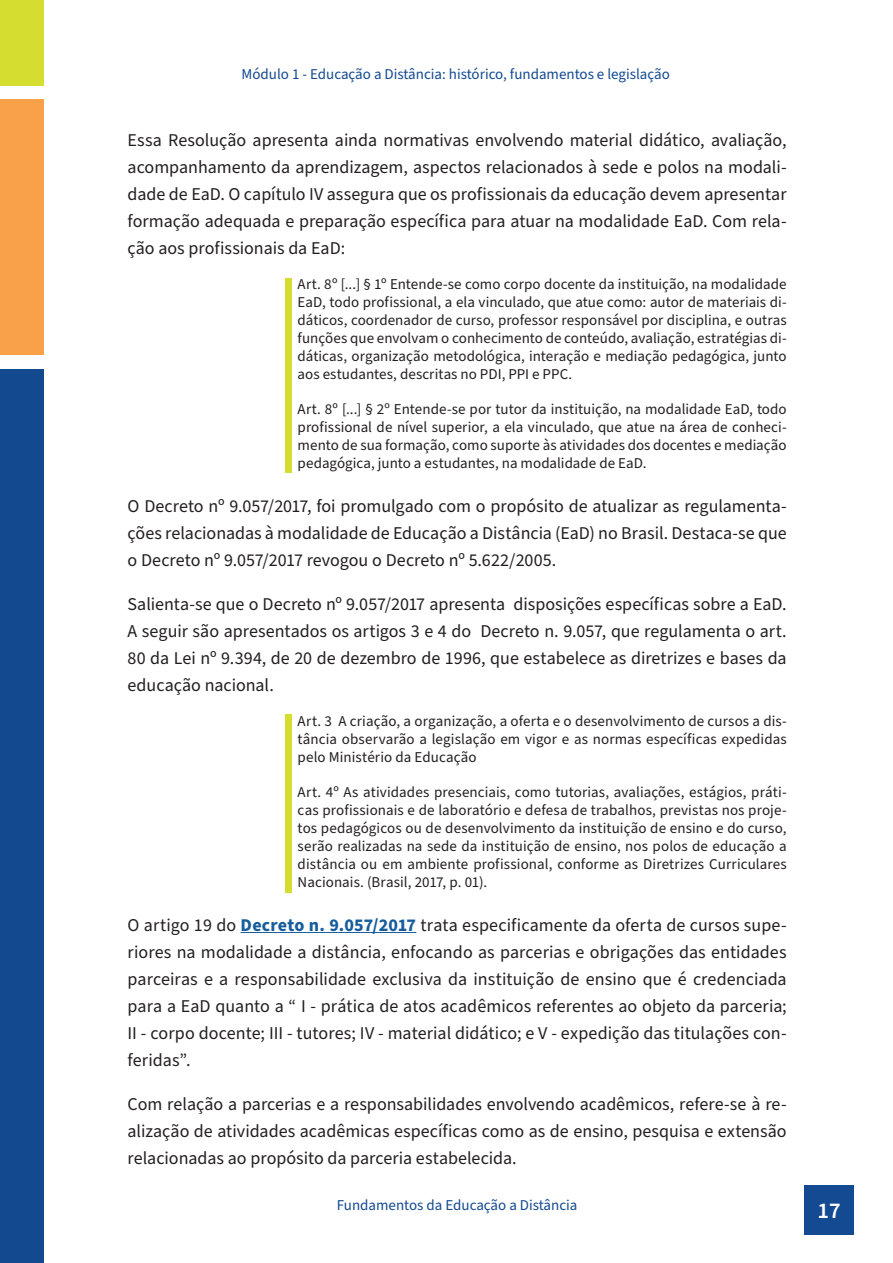
<style>
.page{position:relative;width:893px;height:1263px;background:#fff}
.page>*{position:absolute;margin:0;border:0;box-sizing:border-box;transform-origin:0 0}
.t1{font:600 22.5px "Source Sans Pro";color:#fff}
.Texto_geral{font:18px/27px "Source Sans Pro";color:#231f20;text-align:justify}
.Texto_geral-2{font:15px/18px "Source Sans Pro";letter-spacing:.005em;color:#231f20;text-align:justify}
.t2{font:15px "Source Sans Pro";color:#134a91}
.s1{font-weight:700;color:#175d9e}
</style>
<div class="page">
<div style="left:804px;top:1185px;width:50px;height:49px;background:#134a91"></div>
<hr style="left:241px;top:932px;width:175px;height:1px;background:#175d9e">
<div style="left:0;top:0;width:44px;height:85px;background:#d5dd2e"></div>
<div style="left:0;top:100px;width:44px;height:255px;background:#f9a149"></div>
<div style="left:0;top:369px;width:44px;height:894px;background:#12498f"></div>
<div style="left:285px;top:279px;width:6px;height:194px;background:#d5dd2e"></div>
<div style="left:285px;top:714px;width:6px;height:179px;background:#d5dd2e"></div>
<p class="t2" style="left:242px;top:64px;width:430px">Módulo 1 - Educação a Distância: histórico, fundamentos e legislação</p>
<p class="Texto_geral" style="left:128px;top:127px;width:661px">Essa Resolução apresenta ainda normativas envolvendo material didático, avaliação, acompanhamento da aprendizagem, aspectos relacionados à sede e polos na modali&shy;dade de EaD. O capítulo IV assegura que os profissionais da educação devem apresentar formação adequada e preparação específica para atuar na modalidade EaD. Com rela&shy;ção aos profissionais da EaD:</p>
<p class="Texto_geral-2" style="left:298px;top:275px;width:491px">Art. 8º [...] § 1º Entende-se como corpo docente da instituição, na modalidade EaD, todo profissional, a ela vinculado, que atue como: autor de materiais di&shy;dáticos, coordenador de curso, professor responsável por disciplina, e outras funções que envolvam o conhecimento de conteúdo, avaliação, estratégias di&shy;dáticas, organização metodológica, interação e mediação pedagógica, junto aos estudantes, descritas no PDI, PPI e PPC.</p>
<p class="Texto_geral-2" style="left:298px;top:401px;width:491px">Art. 8º [...] § 2º Entende-se por tutor da instituição, na modalidade EaD, todo profissional de nível superior, a ela vinculado, que atue na área de conheci&shy;mento de sua formação, como suporte às atividades dos docentes e mediação pedagógica, junto a estudantes, na modalidade de EaD.</p>
<p class="Texto_geral" style="left:128px;top:493px;width:661px">O Decreto nº 9.057/2017, foi promulgado com o propósito de atualizar as regulamenta&shy;ções relacionadas à modalidade de Educação a Distância (EaD) no Brasil. Destaca-se que o Decreto nº 9.057/2017 revogou o Decreto nº 5.622/2005.</p>
<p class="Texto_geral" style="left:128px;top:591px;width:661px">Salienta-se que o Decreto nº 9.057/2017 apresenta disposições específicas sobre a EaD.<br>A seguir são apresentados os artigos 3 e 4 do Decreto n. 9.057, que regulamenta o art.<br>80 da Lei nº 9.394, de 20 de dezembro de 1996, que estabelece as diretrizes e bases da educação nacional.</p>
<p class="Texto_geral-2" style="left:298px;top:713px;width:490px">Art. 3 A criação, a organização, a oferta e o desenvolvimento de cursos a dis&shy;tância observarão a legislação em vigor e as normas específicas expedidas pelo Ministério da Educação</p>
<p class="Texto_geral-2" style="left:298px;top:784px;width:490px">Art. 4º As atividades presenciais, como tutorias, avaliações, estágios, práti&shy;cas profissionais e de laboratório e defesa de trabalhos, previstas nos proje&shy;tos pedagógicos ou de desenvolvimento da instituição de ensino e do curso, serão realizadas na sede da instituição de ensino, nos polos de educação a distância ou em ambiente profissional, conforme as Diretrizes Curriculares Nacionais. (Brasil, 2017, p. 01).</p>
<p class="Texto_geral" style="left:128px;top:912px;width:661px">O artigo 19 do <span class="s1">Decreto n. 9.057/2017</span> trata especificamente da oferta de cursos supe&shy;riores na modalidade a distância, enfocando as parcerias e obrigações das entidades parceiras e a responsabilidade exclusiva da instituição de ensino que é credenciada para a EaD quanto a “ I - prática de atos acadêmicos referentes ao objeto da parceria; II - corpo docente; III - tutores; IV - material didático; e V - expedição das titulações con&shy;feridas”.</p>
<p class="Texto_geral" style="left:128px;top:1091px;width:661px">Com relação a parcerias e a responsabilidades envolvendo acadêmicos, refere-se à re&shy;alização de atividades acadêmicas específicas como as de ensino, pesquisa e extensão relacionadas ao propósito da parceria estabelecida.</p>
<p class="t2" style="left:337px;top:1195px;width:242px">Fundamentos da Educação a Distância</p>
<p class="t1" style="left:818px;top:1195px;width:25px">17</p>
</div>
